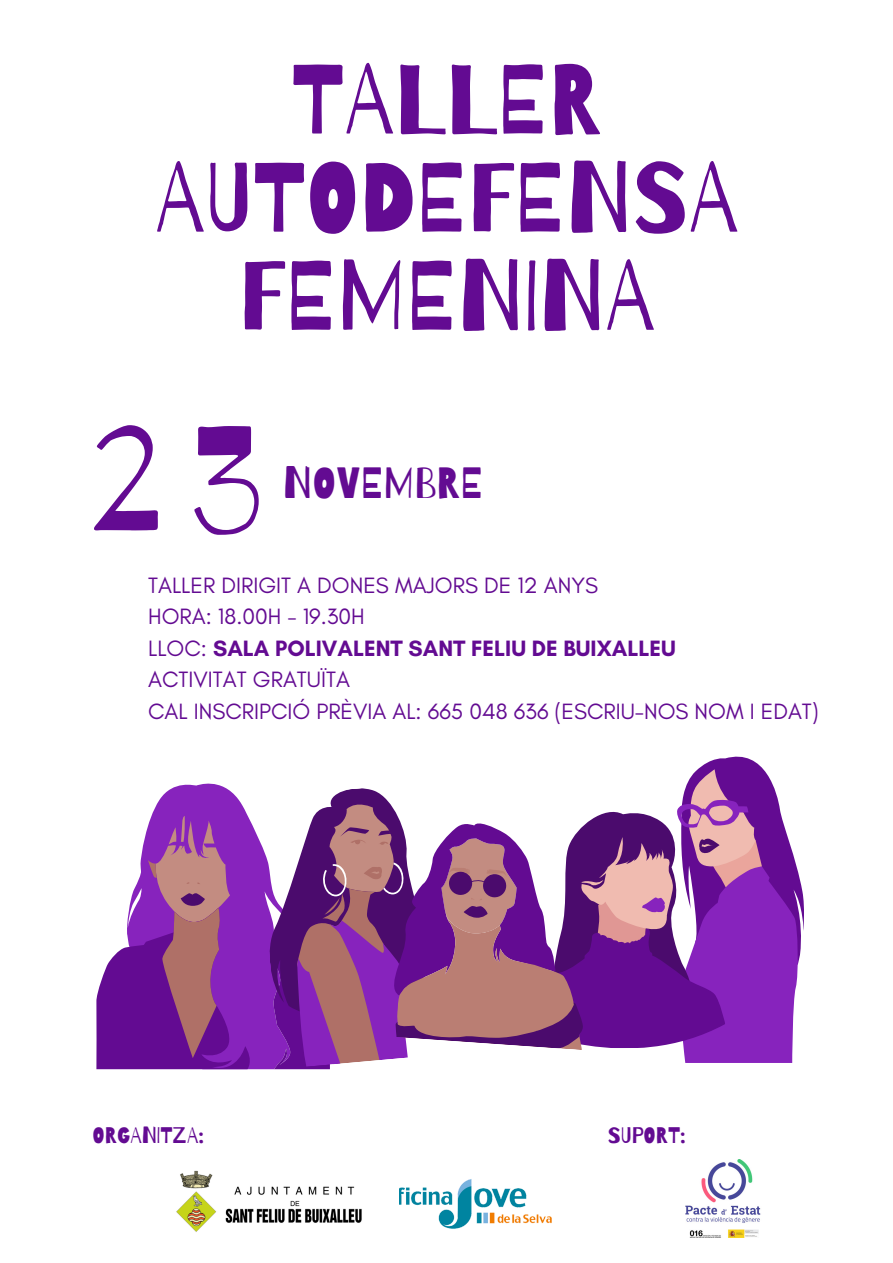
<style>
.page{position:relative;width:893px;height:1263px;background:#fff}
.page>*{position:absolute;margin:0;border:0;box-sizing:border-box;transform-origin:0 0}
.t1{font:146.32px "Barrio";color:#630b92}
.t2{font:98.1px/98.1px "Barrio";color:#630b92;text-align:center}
.t3{font:43.58px "Barrio";color:#630b92}
.t4{font:22.58px "Glacial Indifference";color:#630b92}
.t5{font:700 22.58px "Glacial Indifference";color:#630b92}
.t6{font:22.5px "Barrio";color:#630b92}
.s1{font-weight:400}
</style>
<div class="page">
<img style="left:399px;top:1179px;width:153px;height:50px">
<img style="left:176px;top:1170px;width:186px;height:62px">
<svg style="left:96px;top:756px;width:707px;height:313px"></svg>
<img style="left:686px;top:1159px;width:75px;height:78px">
<p class="t2" style="left:155px;top:53px;width:585px">TALLER<br>AUTODEFENSA<br>FEMENINA</p>
<p class="t1" style="left:89px;top:402px;width:175px">23</p>
<p class="t3" style="left:283px;top:460px;width:202px">NOVEMBRE</p>
<p class="t4" style="left:148px;top:571px;width:451px">TALLER DIRIGIT A DONES MAJORS DE 12 ANYS</p>
<p class="t4" style="left:148px;top:603px;width:218px">HORA: 18.00H - 19.30H</p>
<p class="t5" style="left:148px;top:634px;width:529px"><span class="s1">LLOC:</span> SALA POLIVALENT SANT FELIU DE BUIXALLEU</p>
<p class="t4" style="left:148px;top:666px;width:203px">ACTIVITAT GRATUÏTA</p>
<p class="t4" style="left:148px;top:697px;width:672px">CAL INSCRIPCIÓ PRÈVIA AL: 665 048 636 (ESCRIU-NOS NOM I EDAT)</p>
<p class="t6" style="left:92px;top:1123px;width:113px">ORGANITZA:</p>
<p class="t6" style="left:608px;top:1123px;width:79px">SUPORT:</p>
</div>
